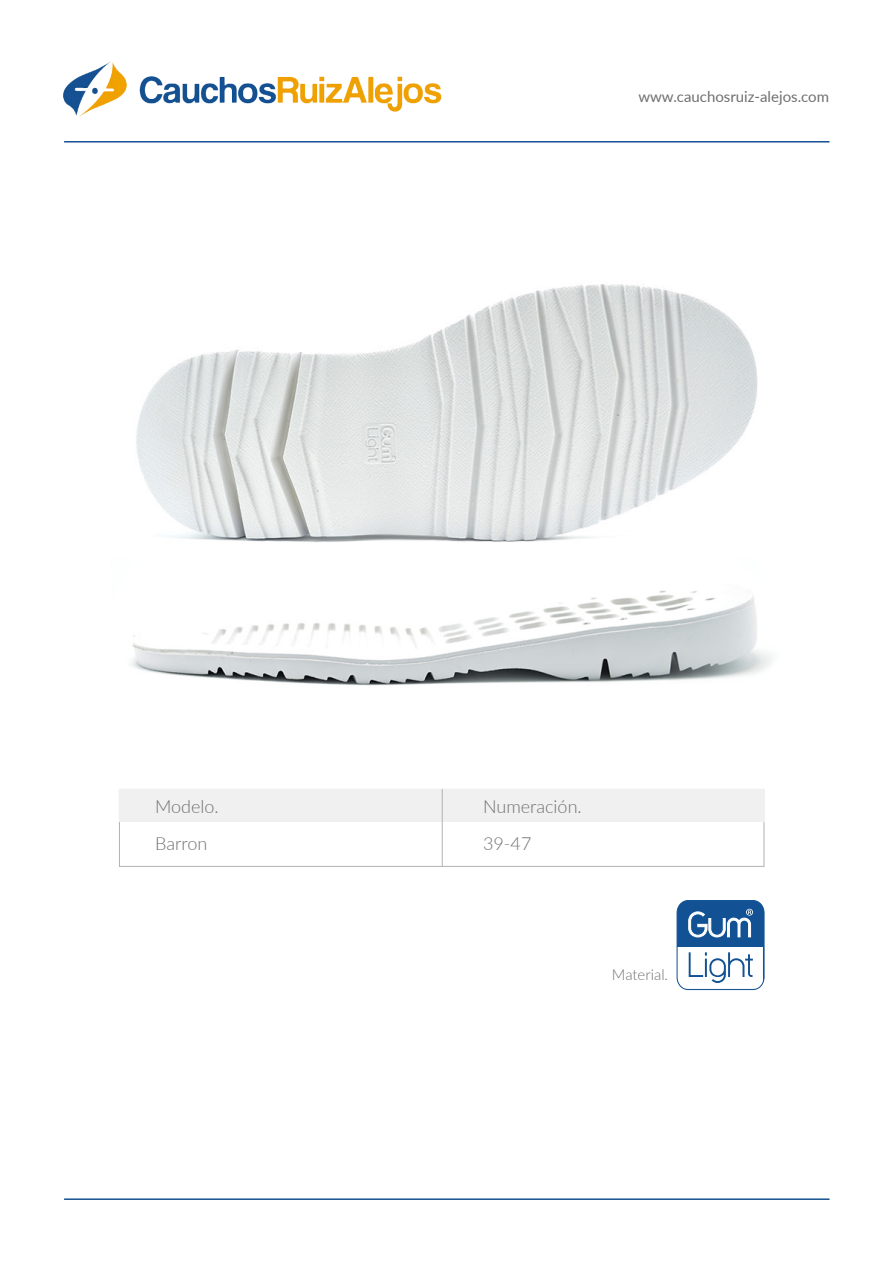
<style>
.page{position:relative;width:893px;height:1263px;background:#fff}
.page>*{position:absolute;margin:0;border:0;box-sizing:border-box;transform-origin:0 0}
.t1{font:300 18px "Lato";color:#706f6f}
.t2{font:15px "Lato";color:#706f6f}
.t3{font:300 15px "Lato";color:#706f6f}
</style>
<div class="page">
<img style="left:63px;top:62px;width:379px;height:55px">
<hr style="left:64px;top:141px;width:765px;height:2px;background:#165193">
<hr style="left:64px;top:1198px;width:765px;height:2px;background:#165193">
<img style="left:131px;top:284px;width:641px;height:402px">
<div style="left:119px;top:789px;width:645px;height:78px;border:1px solid #b3b2b2"></div>
<div style="left:119px;top:789px;width:645px;height:33px;background:#f0f0f0"></div>
<hr style="left:442px;top:789px;width:1px;height:78px;background:#b3b2b2">
<div style="left:677px;top:900px;width:87px;height:89px;background:#125294;border-radius:12px"></div>
<div style="left:677px;top:947px;width:86px;height:42px;background:#fff"></div>
<svg style="left:688px;top:909px;width:65px;height:28px"></svg>
<svg style="left:689px;top:952px;width:64px;height:31px"></svg>
<div style="left:677px;top:900px;width:87px;height:90px;border:1px solid #125294;border-radius:12px"></div>
<p class="t2" style="left:638px;top:86px;width:192px">www.cauchosruiz-alejos.com</p>
<p class="t1" style="left:155px;top:794px;width:65px">Modelo.</p>
<p class="t1" style="left:155px;top:831px;width:54px">Barron</p>
<p class="t1" style="left:483px;top:794px;width:100px">Numeración.</p>
<p class="t1" style="left:483px;top:831px;width:50px">39-47</p>
<p class="t3" style="left:612px;top:964px;width:58px">Material.</p>
</div>
